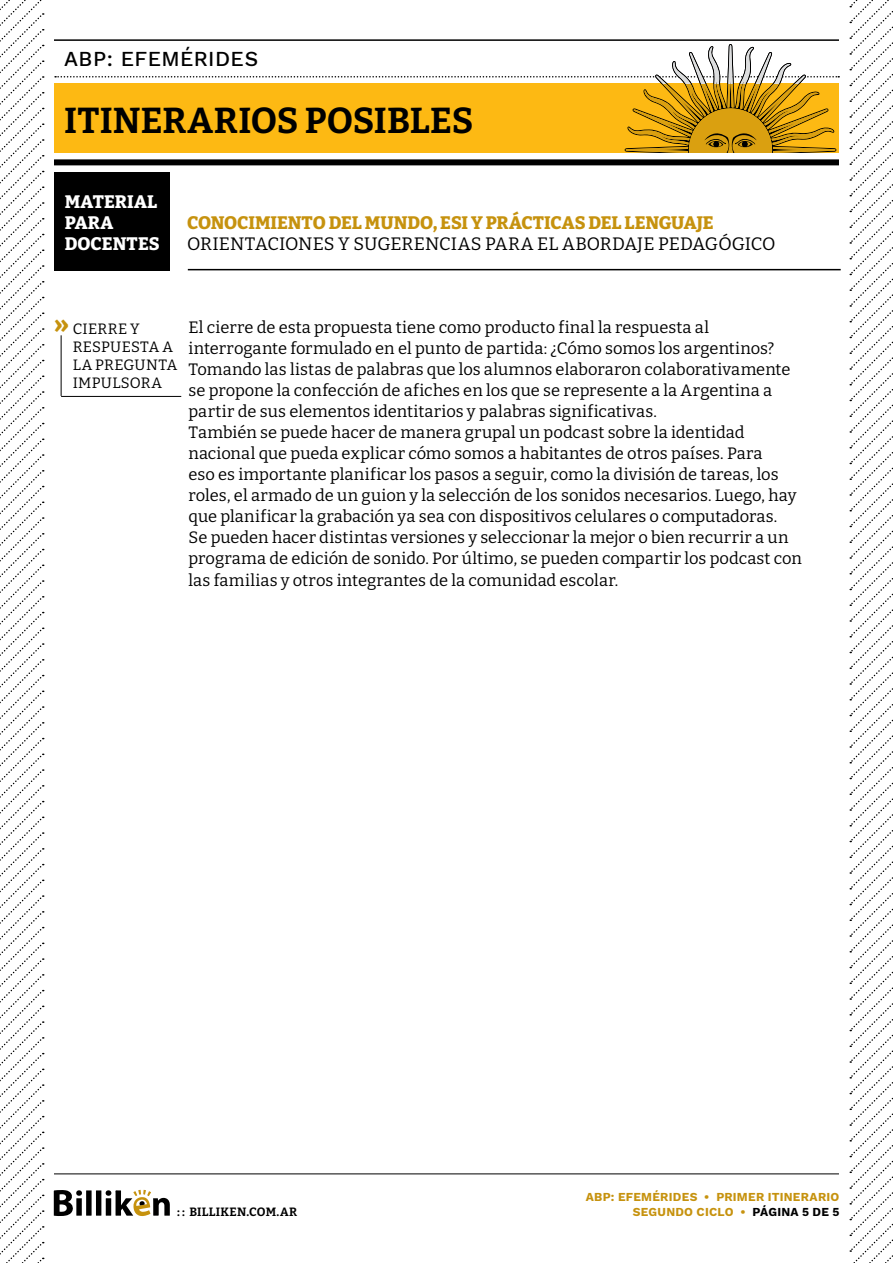
<style>
.page{position:relative;width:893px;height:1263px;background:#fff}
.page>*{position:absolute;margin:0;border:0;box-sizing:border-box;transform-origin:0 0}
.t1{font:700 36px "Bitter";color:#000}
.t2{font:800 27px "Bitter";color:#c6920e}
.t3{font:500 21px "Work Sans";letter-spacing:.02em;color:#000}
.t4{font:18px "Bitter";color:#000}
.t5{font:800 18px "Bitter";letter-spacing:-.005em;color:#c6920e}
.t6{font:800 18px/21px "Bitter";letter-spacing:.01em;color:#fff}
.t7{font:16.5px/21px "Bitter";color:#000}
.t8{font:15px/18px "Bitter";letter-spacing:.015em;color:#000}
.t9{font:700 12px/14.9px "Work Sans";letter-spacing:.02em;color:#c6920e;text-align:right}
.t10{font:700 12px "Bitter";letter-spacing:.02em;color:#000}
.s1{color:#000}
</style>
<div class="page">
<svg style="left:54px;top:1190px;width:116px;height:26px"></svg>
<hr style="left:54px;top:1173px;width:785px;height:1px;background:#000">
<hr style="left:54px;top:39px;width:785px;height:2px;background:#000">
<div style="left:54px;top:159px;width:785px;height:6px;background:#000"></div>
<svg style="left:55px;top:44px;width:784px;height:116px"></svg>
<div style="left:54px;top:172px;width:116px;height:98px;background:#000"></div>
<hr style="left:188px;top:269px;width:653px;height:1px;background:#000">
<svg style="left:849px;top:0;width:44px;height:1263px"></svg>
<svg style="left:0;top:0;width:44px;height:1263px"></svg>
<hr style="left:61px;top:335px;width:1px;height:61px;background:#000">
<hr style="left:61px;top:396px;width:120px;height:1px;background:#000">
<p class="t3" style="left:64px;top:43px;width:196px">ABP: EFEMÉRIDES</p>
<h1 class="t1" style="left:64px;top:98px;width:411px">ITINERARIOS POSIBLES</h1>
<p class="t6" style="left:65px;top:191px;width:96px">MATERIAL<br>PARA<br>DOCENTES</p>
<p class="t5" style="left:187px;top:212px;width:528px">CONOCIMIENTO DEL MUNDO, ESI Y PRÁCTICAS DEL LENGUAJE</p>
<p class="t4" style="left:187px;top:233px;width:590px">ORIENTACIONES Y SUGERENCIAS PARA EL ABORDAJE PEDAGÓGICO</p>
<h2 class="t2" style="left:54px;top:306px;width:16px">»</h2>
<p class="t7" style="left:189px;top:317px;width:615px">El cierre de esta propuesta tiene como producto final la respuesta al interrogante formulado en el punto de partida: ¿Cómo somos los argentinos?<br>Tomando las listas de palabras que los alumnos elaboraron colaborativamente se propone la confección de afiches en los que se represente a la Argentina a partir de sus elementos identitarios y palabras significativas.<br>También se puede hacer de manera grupal un podcast sobre la identidad nacional que pueda explicar cómo somos a habitantes de otros países. Para<br>eso es importante planificar los pasos a seguir, como la división de tareas, los roles, el armado de un guion y la selección de los sonidos necesarios. Luego, hay que planificar la grabación ya sea con dispositivos celulares o computadoras.<br>Se pueden hacer distintas versiones y seleccionar la mejor o bien recurrir a un programa de edición de sonido. Por último, se pueden compartir los podcast con las familias y otros integrantes de la comunidad escolar.</p>
<p class="t8" style="left:73px;top:319px;width:106px">CIERRE Y<br>RESPUESTA A<br>LA PREGUNTA<br>IMPULSORA</p>
<p class="t10" style="left:177px;top:1204px;width:121px">: : BILLIKEN.COM.AR</p>
<p class="t9" style="left:586px;top:1189px;width:255px">ABP: EFEMÉRIDES • PRIMER ITINERARIO<br>SEGUNDO CICLO • <span class="s1">PÁGINA 5 DE 5</span></p>
</div>
